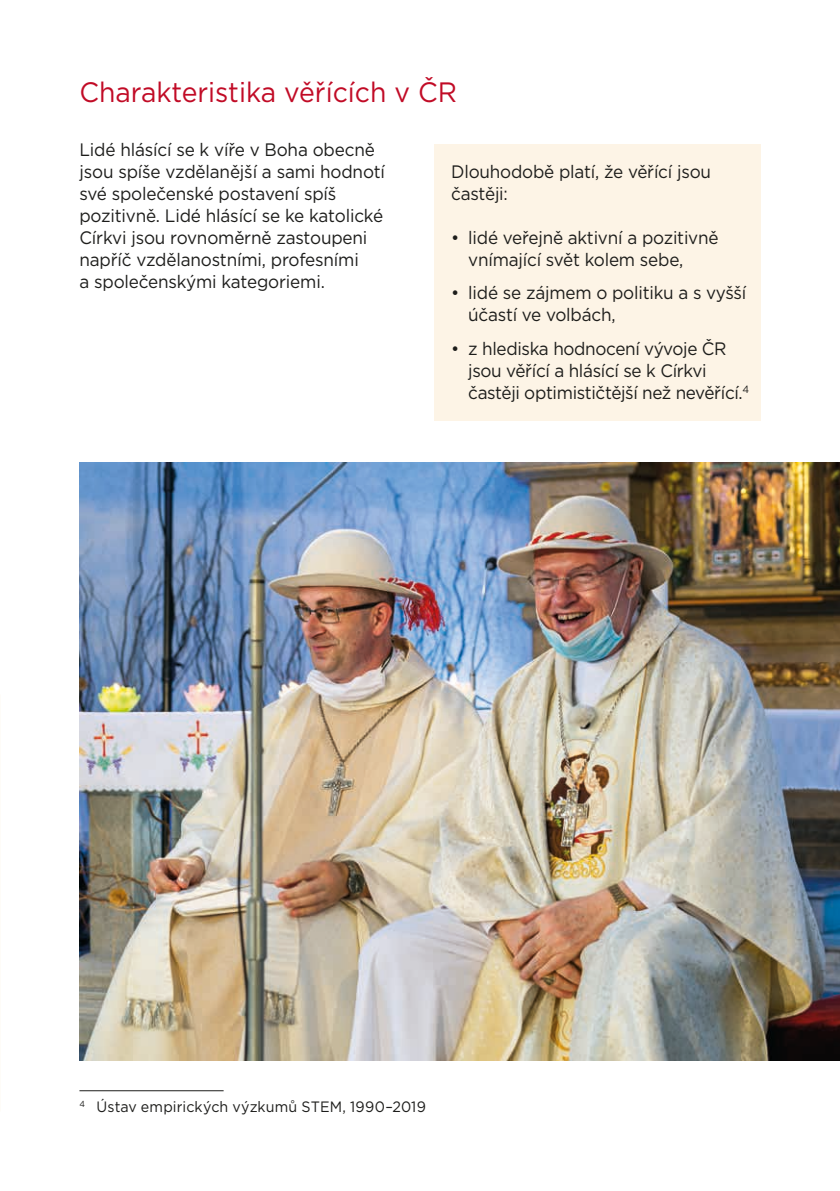
<style>
.page{position:relative;width:840px;height:1191px;background:#fff}
.page>*{position:absolute;margin:0;border:0;box-sizing:border-box;transform-origin:0 0}
.t1{font:28px "Gotham";color:#c10b26;scale:.95 1}
.t2{font:18px/22px "Gotham";letter-spacing:-.01em;color:#1d1d1b;scale:.95 1}
.t3{font:15px "Gotham";letter-spacing:.01em;color:#1d1d1b;scale:.95 1}
</style>
<div class="page">
<div style="left:434px;top:144px;width:326px;height:276px;background:#fdf4e6"></div>
<hr style="left:79px;top:1090px;width:144px;height:1px;background:#1d1d1b">
<img style="left:79px;top:462px;width:760px;height:598px">
<h1 class="t1" style="left:79px;top:74px;width:399px">Charakteristika věřících v ČR</h1>
<p class="t2" style="left:79px;top:138px;width:323px">Lidé hlásící se k víře v Boha obecně jsou spíše vzdělanější a sami hodnotí své společenské postavení spíš pozitivně. Lidé hlásící se ke katolické Církvi jsou rovnoměrně zastoupeni napříč vzdělanostními, profesními<br>a společenskými kategoriemi.</p>
<p class="t2" style="left:451px;top:160px;width:275px">Dlouhodobě platí, že věřící jsou častěji:</p>
<p class="t2" style="left:468px;top:226px;width:265px;text-indent:-17px">• lidé veřejně aktivní a pozitivně vnímající svět kolem sebe,</p>
<p class="t2" style="left:468px;top:281px;width:294px;text-indent:-17px">• lidé se zájmem o politiku a s vyšší účastí ve volbách,</p>
<p class="t2" style="left:468px;top:337px;width:297px;text-indent:-17px">• z hlediska hodnocení vývoje ČR jsou věřící a hlásící se k Církvi častěji optimističtější než nevěřící.<sup>4</sup></p>
<p class="t3" style="left:79px;top:1096px;width:366px"><sup>4</sup> Ústav empirických výzkumů STEM, 1990–2019</p>
</div>
